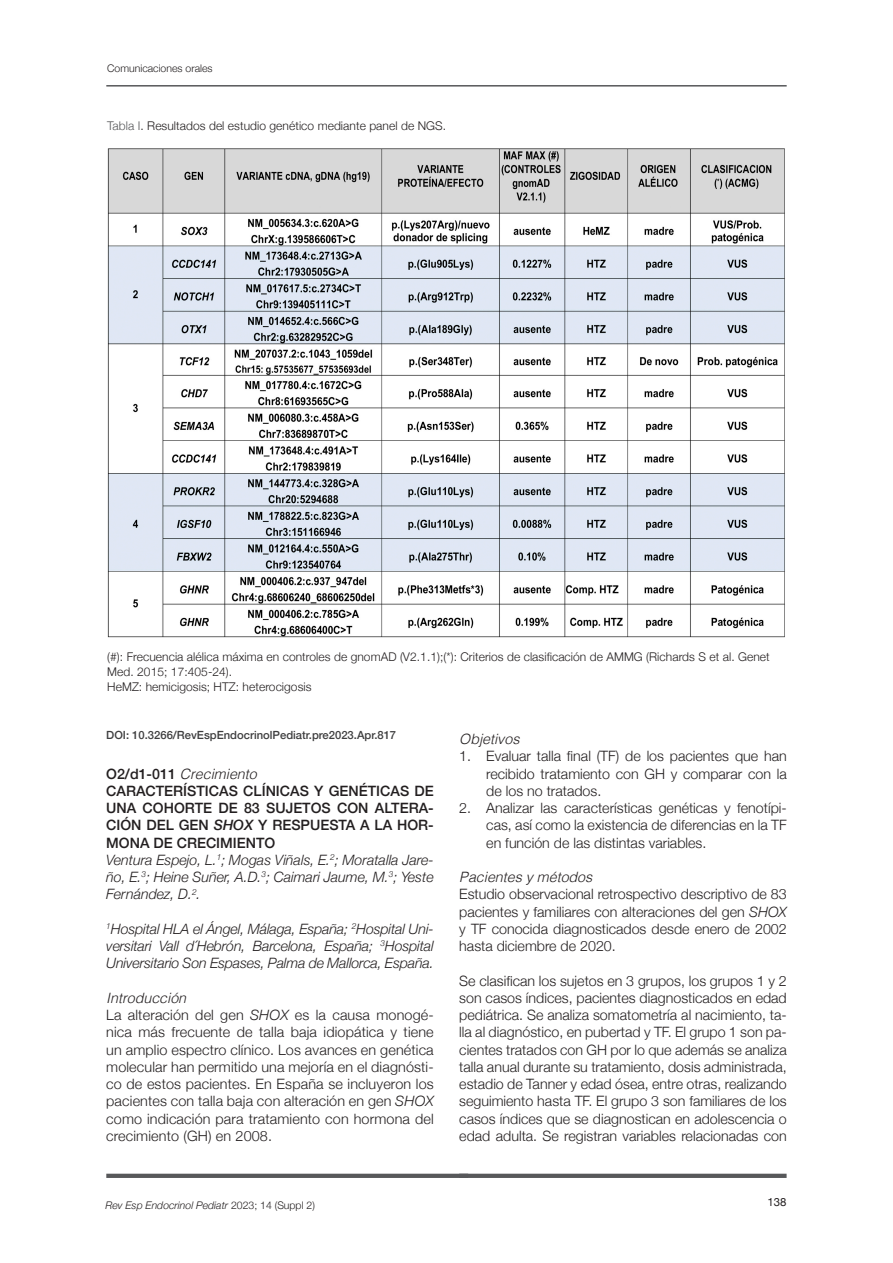
<style>
.page{position:relative;width:893px;height:1263px;background:#fff}
.page>*{position:absolute;margin:0;border:0;box-sizing:border-box;transform-origin:0 0}
.text_comu{font:300 14.25px/17.2px "Helvetica Neue";color:#231f20;text-align:justify}
.autors_i_filiacio{font:italic 300 14.25px/17.2px "Helvetica Neue";letter-spacing:-.01em;color:#231f20;text-align:justify}
.titol{font:500 14.25px/17.2px "Helvetica Neue";color:#231f20;text-align:justify}
.text_comu-2{font:italic 300 14.25px "Helvetica";color:#231f20}
.num{font:italic 300 14.25px "Helvetica";color:#231f20}
.t1{font:300 12px/15px "Helvetica Neue";letter-spacing:.005em;color:#231f20}
.t2{font:11.4px "Helvetica Neue";color:#231f20}
.doi_orales_després_f{font:500 11.25px "Helvetica Neue";color:#3e3e3f}
.t3{font:italic 300 10.5px "Helvetica Neue";color:#231f20}
.t4{font:300 10.5px "Helvetica Neue";color:#231f20}
.s1{color:#57585a}
.s2{font-family:"Helvetica Neue";font-weight:500;font-style:normal}
.s3{font-style:italic}
.s4{font-style:normal}
</style>
<div class="page">
<hr style="left:106px;top:1174px;width:362px;height:4px;background:#57585a">
<hr style="left:459px;top:1174px;width:328px;height:4px;background:#57585a">
<hr style="left:106px;top:85px;width:681px;height:2px;background:#57585a">
<img style="left:107px;top:148px;width:678px;height:490px">
<p class="t4" style="left:107px;top:60px;width:107px">Comunicaciones orales</p>
<p class="t1" style="left:107px;top:118px;width:340px"><span class="s1">Tabla I</span>. Resultados del estudio genético mediante panel de NGS.</p>
<p class="t1" style="left:107px;top:648px;width:664px">(#): Frecuencia alélica máxima en controles de gnomAD (V2.1.1);(*): Criterios de clasificación de AMMG (Richards S et al. Genet<br>Med. 2015; 17:405-24).</p>
<p class="t1" style="left:107px;top:678px;width:206px">HeMZ: hemicigosis; HTZ: heterocigosis</p>
<p class="doi_orales_després_f" style="left:106px;top:726px;width:291px">DOI: 10.3266/RevEspEndocrinolPediatr.pre2023.Apr.817</p>
<p class="num" style="left:106px;top:761px;width:152px"><span class="s2">O2/d1-011</span> Crecimiento</p>
<p class="titol" style="left:106px;top:781px;width:329px">CARACTERÍSTICAS CLÍNICAS Y GENÉTICAS DE UNA COHORTE DE 83 SUJETOS CON ALTERA-CIÓN DEL GEN <span class="s3">SHOX</span> Y RESPUESTA A LA HOR-MONA DE CRECIMIENTO</p>
<p class="autors_i_filiacio" style="left:106px;top:850px;width:329px">Ventura Espejo, L.<sup>1</sup>; Mogas Viñals, E.<sup>2</sup>; Moratalla Jare&shy;ño, E.<sup>3</sup>; Heine Suñer, A.D.<sup>3</sup>; Caimari Jaume, M.<sup>3</sup>; Yeste Fernández, D.<sup>2</sup>.</p>
<p class="autors_i_filiacio" style="left:106px;top:919px;width:329px"><sup>1</sup>Hospital HLA el Ángel, Málaga, España; <sup>2</sup>Hospital Uni&shy;versitari Vall d´Hebrón, Barcelona, España; <sup>3</sup>Hospital Universitario Son Espases, Palma de Mallorca, España.</p>
<p class="text_comu-2" style="left:106px;top:986px;width:81px">Introducción</p>
<p class="text_comu" style="left:106px;top:1005px;width:329px">La alteración del gen <span class="s3">SHOX</span> es la causa monogé&shy;nica más frecuente de talla baja idiopática y tiene un amplio espectro clínico. Los avances en genética molecular han permitido una mejoría en el diagnósti&shy;co de estos pacientes. En España se incluyeron los pacientes con talla baja con alteración en gen <span class="s3">SHOX </span>como indicación para tratamiento con hormona del crecimiento (GH) en 2008.</p>
<p class="text_comu-2" style="left:459px;top:727px;width:62px">Objetivos</p>
<p class="text_comu" style="left:486px;top:747px;width:302px;text-indent:-27px">1. Evaluar talla final (TF) de los pacientes que han recibido tratamiento con GH y comparar con la de los no tratados.</p>
<p class="text_comu" style="left:486px;top:798px;width:302px;text-indent:-27px">2. Analizar las características genéticas y fenotípi&shy;cas, así como la existencia de diferencias en la TF en función de las distintas variables.</p>
<p class="text_comu-2" style="left:459px;top:865px;width:135px">Pacientes y métodos</p>
<p class="text_comu" style="left:459px;top:885px;width:329px">Estudio observacional retrospectivo descriptivo de 83 pacientes y familiares con alteraciones del gen <span class="s3">SHOX </span>y TF conocida diagnosticados desde enero de 2002 hasta diciembre de 2020.</p>
<p class="text_comu" style="left:459px;top:971px;width:329px">Se clasifican los sujetos en 3 grupos, los grupos 1 y 2 son casos índices, pacientes diagnosticados en edad pediátrica. Se analiza somatometría al nacimiento, ta&shy;lla al diagnóstico, en pubertad y TF. El grupo 1 son pa&shy;cientes tratados con GH por lo que además se analiza talla anual durante su tratamiento, dosis administrada, estadio de Tanner y edad ósea, entre otras, realizando seguimiento hasta TF. El grupo 3 son familiares de los casos índices que se diagnostican en adolescencia o edad adulta. Se registran variables relacionadas con</p>
<p class="t3" style="left:106px;top:1197px;width:211px">Rev Esp Endocrinol Pediatr <span class="s4">2023; 14 (Suppl 2)</span></p>
<p class="t2" style="left:768px;top:1194px;width:20px">138</p>
</div>
